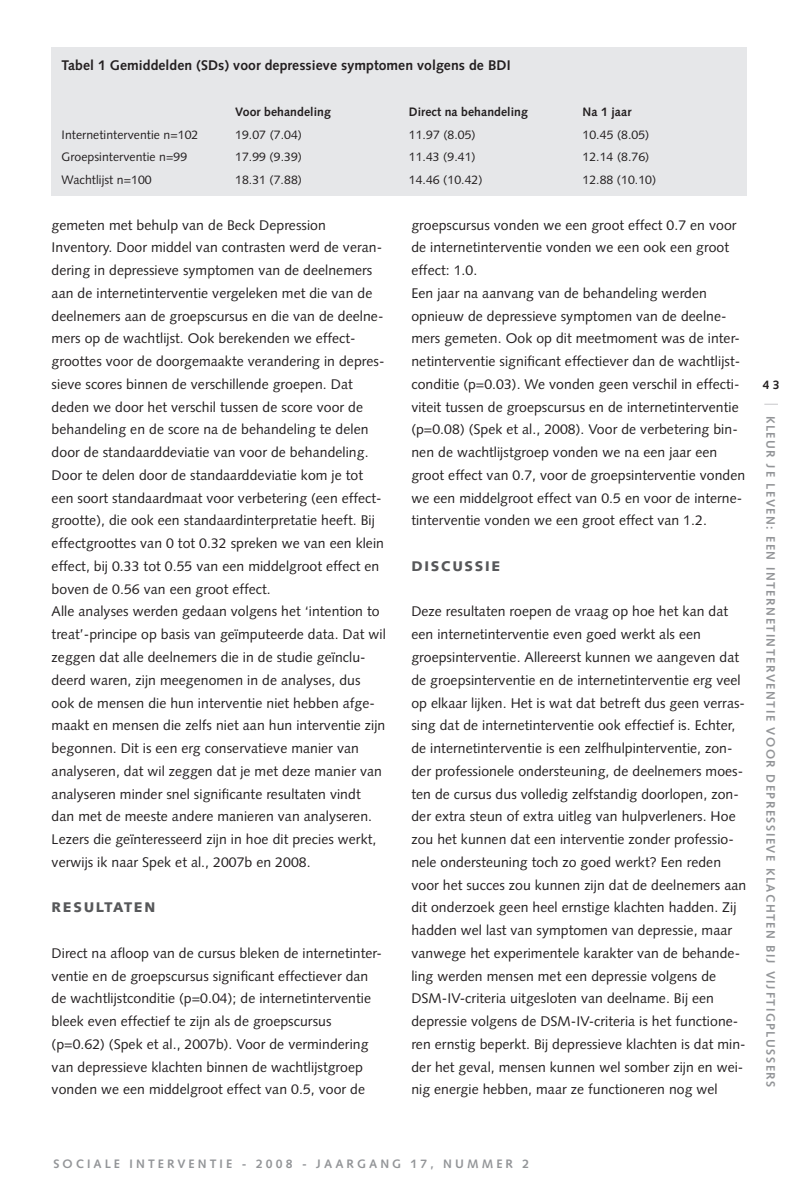
<style>
.page{position:relative;width:798px;height:1195px;background:#fff}
.page>*{position:absolute;margin:0;border:0;box-sizing:border-box;transform-origin:0 0}
.t1{font:14px/22.8px "Syntax";letter-spacing:.005em;color:#231f20}
.t2{font:700 14px "Syntax";letter-spacing:.005em;color:#231f20}
.t3{font:900 14px "Syntax";letter-spacing:.125em;color:#57585a}
.t4{font:12.25px "Syntax";letter-spacing:.005em;color:#231f20}
.t5{font:700 12.25px "Syntax";letter-spacing:.125em;color:#939598}
.t6{font:700 12.25px "Syntax";letter-spacing:.005em;color:#231f20}
.t7{font:700 12.25px "Syntax";letter-spacing:.25em;color:#939598}
</style>
<div class="page">
<div style="left:51px;top:48px;width:695px;height:148px;background:#e6e7e9"></div>
<svg style="left:764px;top:404px;width:14px;height:1px"></svg>
<p class="t2" style="left:62px;top:57px;width:451px">Tabel 1 Gemiddelden (sds) voor depressieve symptomen volgens de bdi</p>
<p class="t6" style="left:235px;top:105px;width:97px">Voor behandeling</p>
<p class="t6" style="left:409px;top:105px;width:120px">Direct na behandeling</p>
<p class="t6" style="left:582px;top:105px;width:50px">Na 1 jaar</p>
<p class="t4" style="left:62px;top:127px;width:138px">Internetinterventie n=102</p>
<p class="t4" style="left:235px;top:127px;width:68px">19.07 (7.04)</p>
<p class="t4" style="left:409px;top:127px;width:68px">11.97 (8.05)</p>
<p class="t4" style="left:582px;top:127px;width:68px">10.45 (8.05)</p>
<p class="t4" style="left:62px;top:150px;width:127px">Groepsinterventie n=99</p>
<p class="t4" style="left:235px;top:150px;width:68px">17.99 (9.39)</p>
<p class="t4" style="left:409px;top:150px;width:68px">11.43 (9.41)</p>
<p class="t4" style="left:582px;top:150px;width:68px">12.14 (8.76)</p>
<p class="t4" style="left:62px;top:173px;width:92px">Wachtlijst n=100</p>
<p class="t4" style="left:235px;top:173px;width:68px">18.31 (7.88)</p>
<p class="t4" style="left:409px;top:173px;width:75px">14.46 (10.42)</p>
<p class="t4" style="left:582px;top:173px;width:75px">12.88 (10.10)</p>
<p class="t1" style="left:52px;top:213px;width:336px">gemeten met behulp van de Beck Depression Inventory. Door middel van contrasten werd de veran&shy;dering in depressieve symptomen van de deelnemers aan de internetinterventie vergeleken met die van de deelnemers aan de groepscursus en die van de deelne&shy;mers op de wachtlijst. Ook berekenden we effect&shy;groottes voor de doorgemaakte verandering in depres&shy;sieve scores binnen de verschillende groepen. Dat deden we door het verschil tussen de score voor de behandeling en de score na de behandeling te delen door de standaarddeviatie van voor de behandeling.<br>Door te delen door de standaarddeviatie kom je tot een soort standaardmaat voor verbetering (een effect&shy;grootte), die ook een standaardinterpretatie heeft. Bij effectgroottes van 0 tot 0.32 spreken we van een klein effect, bij 0.33 tot 0.55 van een middelgroot effect en boven de 0.56 van een groot effect.<br>Alle analyses werden gedaan volgens het ‘intention to treat’-principe op basis van geïmputeerde data. Dat wil zeggen dat alle deelnemers die in de studie geïnclu&shy;deerd waren, zijn meegenomen in de analyses, dus ook de mensen die hun interventie niet hebben afge&shy;maakt en mensen die zelfs niet aan hun interventie zijn begonnen. Dit is een erg conservatieve manier van analyseren, dat wil zeggen dat je met deze manier van analyseren minder snel significante resultaten vindt dan met de meeste andere manieren van analyseren.<br>Lezers die geïnteresseerd zijn in hoe dit precies werkt, verwijs ik naar Spek et al., 2007b en 2008.</p>
<p class="t3" style="left:52px;top:899px;width:105px">RESULTATEN</p>
<p class="t1" style="left:52px;top:941px;width:332px">Direct na afloop van de cursus bleken de internetinter&shy;ventie en de groepscursus significant effectiever dan de wachtlijstconditie (p=0.04); de internetinterventie bleek even effectief te zijn als de groepscursus (p=0.62) (Spek et al., 2007b). Voor de vermindering van depressieve klachten binnen de wachtlijstgroep vonden we een middelgroot effect van 0.5, voor de</p>
<p class="t1" style="left:411px;top:213px;width:335px">groepscursus vonden we een groot effect 0.7 en voor de internetinterventie vonden we een ook een groot effect: 1.0.<br>Een jaar na aanvang van de behandeling werden opnieuw de depressieve symptomen van de deelne&shy;mers gemeten. Ook op dit meetmoment was de inter&shy;netinterventie significant effectiever dan de wachtlijst&shy;conditie (p=0.03). We vonden geen verschil in effecti&shy;viteit tussen de groepscursus en de internetinterventie (p=0.08) (Spek et al., 2008). Voor de verbetering bin&shy;nen de wachtlijstgroep vonden we na een jaar een groot effect van 0.7, voor de groepsinterventie vonden we een middelgroot effect van 0.5 en voor de interne&shy;tinterventie vonden we een groot effect van 1.2.</p>
<p class="t3" style="left:411px;top:558px;width:90px">DISCUSSIE</p>
<p class="t1" style="left:411px;top:600px;width:336px">Deze resultaten roepen de vraag op hoe het kan dat een internetinterventie even goed werkt als een groepsinterventie. Allereerst kunnen we aangeven dat de groepsinterventie en de internetinterventie erg veel op elkaar lijken. Het is wat dat betreft dus geen verras&shy;sing dat de internetinterventie ook effectief is. Echter, de internetinterventie is een zelfhulpinterventie, zon&shy;der professionele ondersteuning, de deelnemers moes&shy;ten de cursus dus volledig zelfstandig doorlopen, zon&shy;der extra steun of extra uitleg van hulpverleners. Hoe zou het kunnen dat een interventie zonder professio&shy;nele ondersteuning toch zo goed werkt? Een reden voor het succes zou kunnen zijn dat de deelnemers aan dit onderzoek geen heel ernstige klachten hadden. Zij hadden wel last van symptomen van depressie, maar vanwege het experimentele karakter van de behande&shy;ling werden mensen met een depressie volgens de<br>dsm</p>
<p class="t1" style="left:411px;top:987px;width:304px;text-indent:31px">-iv-criteria uitgesloten van deelname. Bij een depressie volgens de dsm</p>
<p class="t1" style="left:411px;top:1010px;width:336px;text-indent:159px">-iv-criteria is het functione&shy;ren ernstig beperkt. Bij depressieve klachten is dat min&shy;der het geval, mensen kunnen wel somber zijn en wei&shy;nig energie hebben, maar ze functioneren nog wel</p>
<p class="t6" style="left:763px;top:378px;width:18px">43</p>
<p class="t5" style="left:778px;top:416px;width:672px;rotate:90deg">Kleur je Leven: een internet-interventie voor depressieve klachten bij vijftigplussers</p>
<p class="t7" style="left:53px;top:1156px;width:78px">SOCI ALE IN</p>
<p class="t7" style="left:148px;top:1156px;width:187px">TERVEN TI E - 2008 - jaar</p>
<p class="t7" style="left:357px;top:1156px;width:148px">ga ng 17, nummer</p>
<p class="t7" style="left:522px;top:1156px;width:8px">2</p>
</div>
